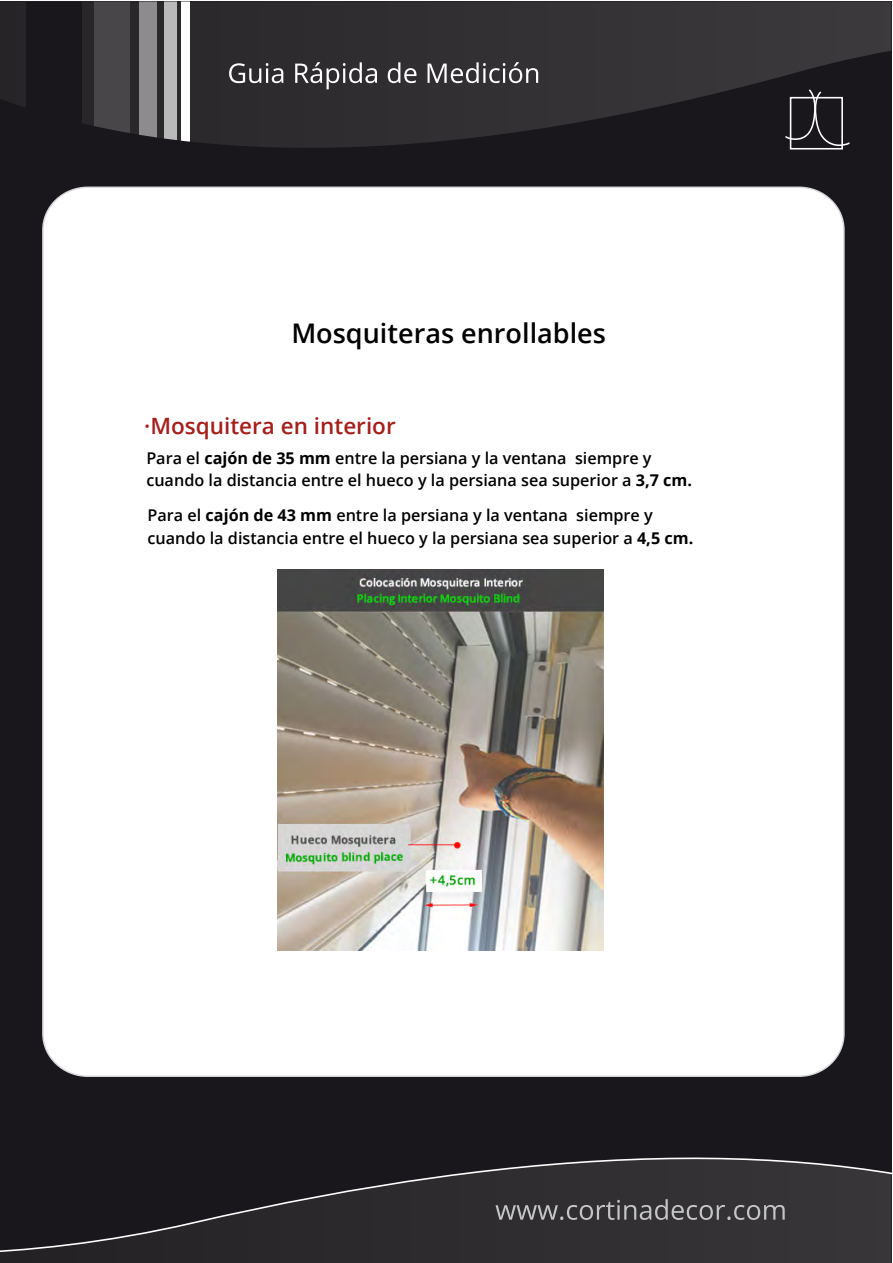
<style>
.page{position:relative;width:893px;height:1263px;background:#fff}
.page>*{position:absolute;margin:0;border:0;box-sizing:border-box;transform-origin:0 0}
.t1{font:600 27px "Open Sans";color:#000}
.t2{font:600 22.5px "Open Sans";color:#a51f1b}
.t3{font:600 16.2px/22.4px "Open Sans";color:#000}
.s1{font-weight:700}
</style>
<div class="page">
<div style="left:0;top:2px;width:891px;height:1261px;background:#1a171c"></div>
<svg style="left:0;top:1157px;width:891px;height:106px"></svg>
<svg style="left:0;top:2px;width:891px;height:146px"></svg>
<svg style="left:495px;top:1199px;width:290px;height:21px;background:#545255"></svg>
<svg style="left:229px;top:63px;width:54px;height:20px"></svg>
<svg style="left:295px;top:62px;width:82px;height:27px;background:#605e61"></svg>
<svg style="left:388px;top:62px;width:28px;height:21px"></svg>
<svg style="left:428px;top:62px;width:110px;height:21px;background:#6a686a"></svg>
<div style="left:43px;top:187px;width:801px;height:889px;background:#fff;border-radius:44px"></div>
<svg style="left:784px;top:88px;width:67px;height:62px"></svg>
<div style="left:790px;top:97px;width:53px;height:53px;border:2px solid #fff"></div>
<img style="left:278px;top:569px;width:326px;height:381px">
<h1 class="t1" style="left:291px;top:315px;width:316px">Mosquiteras enrollables</h1>
<h2 class="t2" style="left:144px;top:410px;width:253px">·Mosquitera en interior</h2>
<p class="t3" style="left:146px;top:446px;width:547px">Para el <span class="s1">cajón de 35 mm</span> entre la persiana y la ventana siempre y cuando la distancia entre el hueco y la persiana sea superior a <span class="s1">3,7 cm.</span></p>
<p class="t3" style="left:148px;top:504px;width:547px">Para el <span class="s1">cajón de 43 mm</span> entre la persiana y la ventana siempre y cuando la distancia entre el hueco y la persiana sea superior a <span class="s1">4,5 cm.</span></p>
</div>
